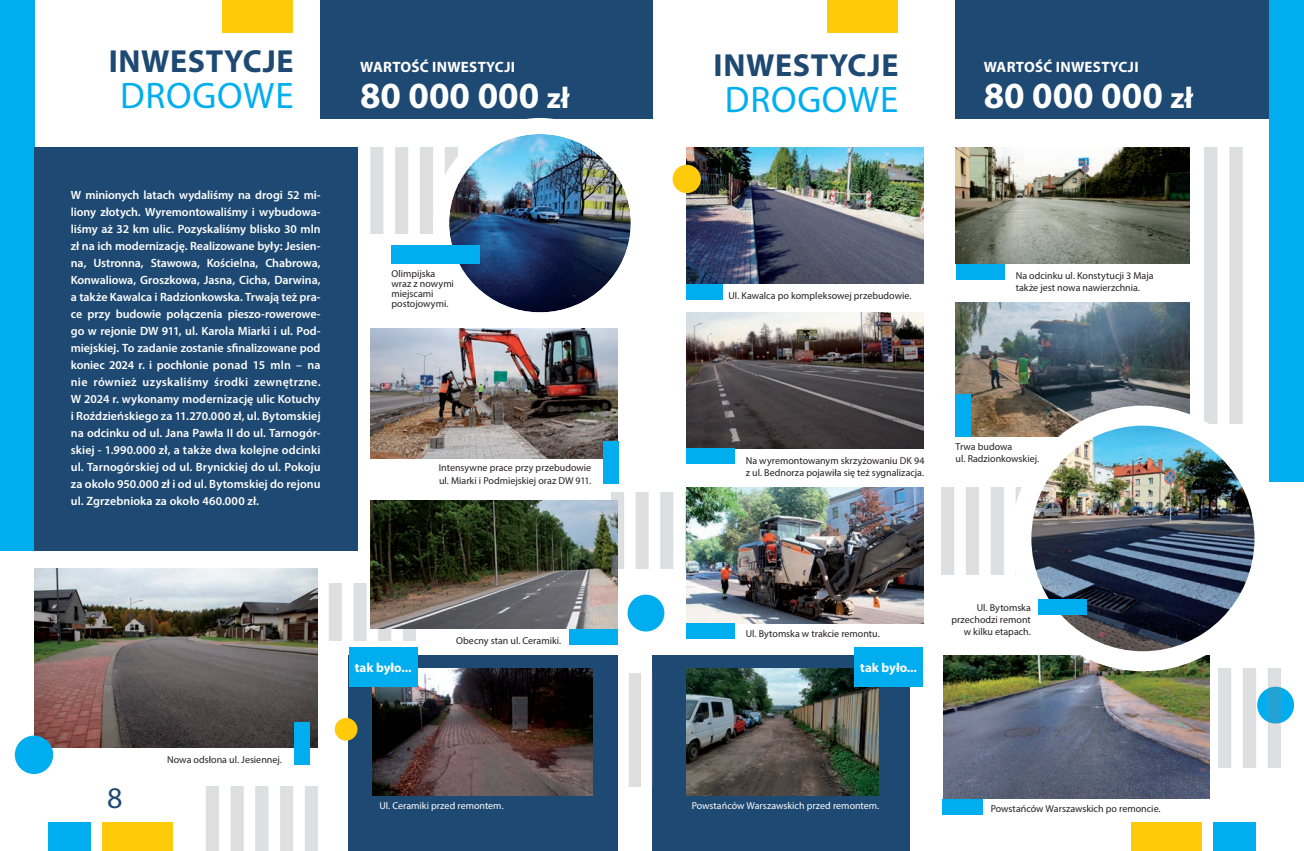
<style>
.page{position:relative;width:1304px;height:851px;background:#fff}
.page>*{position:absolute;margin:0;border:0;box-sizing:border-box;transform-origin:0 0}
.t1{font:700 37px "Myriad Pro";color:#fff}
.t2{font:37px "Myriad Pro";letter-spacing:.02em;color:#00aeef}
.t3{font:700 32px "Myriad Pro";letter-spacing:.02em;color:#1e4972}
.t4{font:30px "Myriad Pro";color:#1e4972}
.t5{font:700 15px "Myriad Pro";letter-spacing:.02em;color:#fff}
.t6{font:700 13px "Myriad Pro";color:#fff}
.t7{font:600 12px/17px "Myriad Pro";letter-spacing:.005em;color:#fff;text-align:justify}
.t8{font:10px/12px "Myriad Pro";color:#231f20}
.t9{font:10px "Myriad Pro";color:#fff}
.s1{font-size:30px}
</style>
<div class="page">
<div style="left:1213px;top:822px;width:43px;height:28px;background:#00aeef"></div>
<div style="left:1131px;top:822px;width:71px;height:28px;background:#feca0a"></div>
<div style="left:102px;top:822px;width:71px;height:28px;background:#feca0a"></div>
<div style="left:48px;top:822px;width:43px;height:28px;background:#00aeef"></div>
<div style="left:652px;top:655px;width:258px;height:195px;background:#1e4972"></div>
<div style="left:1257px;top:686px;width:37px;height:37px;background:#00aeef;border-radius:50%"></div>
<img style="left:611px;top:492px;width:75px;height:76px">
<img style="left:1205px;top:147px;width:38px;height:268px">
<img style="left:1219px;top:668px;width:69px;height:99px">
<img style="left:686px;top:487px;width:237px;height:137px">
<img style="left:687px;top:147px;width:236px;height:136px">
<img style="left:687px;top:312px;width:236px;height:136px">
<img style="left:956px;top:147px;width:233px;height:117px">
<img style="left:956px;top:302px;width:233px;height:134px">
<img style="left:943px;top:655px;width:266px;height:142px">
<img style="left:686px;top:668px;width:193px;height:127px">
<div style="left:686px;top:623px;width:48px;height:15px;background:#00aeef"></div>
<div style="left:942px;top:799px;width:40px;height:15px;background:#00aeef"></div>
<div style="left:686px;top:448px;width:48px;height:16px;background:#00aeef"></div>
<div style="left:686px;top:284px;width:37px;height:15px;background:#00aeef"></div>
<div style="left:956px;top:264px;width:48px;height:15px;background:#00aeef"></div>
<div style="left:955px;top:0;width:315px;height:118px;background:#1e4972"></div>
<div style="left:827px;top:0;width:71px;height:33px;background:#feca0a"></div>
<div style="left:1270px;top:0;width:34px;height:481px;background:#00aeef"></div>
<img style="left:1021px;top:415px;width:232px;height:235px">
<div style="left:1011px;top:405px;width:263px;height:266px;border:20px solid #fff;border-radius:50%"></div>
<div style="left:0;top:0;width:34px;height:550px;background:#00aeef"></div>
<div style="left:320px;top:0;width:333px;height:118px;background:#1e4972"></div>
<div style="left:223px;top:0;width:70px;height:33px;background:#feca0a"></div>
<div style="left:628px;top:594px;width:36px;height:37px;background:#00aeef;border-radius:50%"></div>
<div style="left:1039px;top:599px;width:48px;height:16px;background:#00aeef"></div>
<img style="left:629px;top:673px;width:24px;height:113px">
<img style="left:206px;top:786px;width:112px;height:64px">
<img style="left:329px;top:583px;width:87px;height:57px">
<img style="left:371px;top:147px;width:78px;height:87px">
<img style="left:371px;top:500px;width:247px;height:129px">
<img style="left:34px;top:568px;width:283px;height:179px">
<img style="left:371px;top:328px;width:247px;height:130px">
<img style="left:449px;top:135px;width:181px;height:176px">
<div style="left:433px;top:118px;width:214px;height:210px;border:16px solid #fff;border-radius:50%"></div>
<div style="left:349px;top:655px;width:269px;height:195px;background:#1e4972"></div>
<img style="left:372px;top:668px;width:220px;height:127px">
<div style="left:349px;top:647px;width:69px;height:39px;background:#00aeef"></div>
<div style="left:854px;top:647px;width:69px;height:39px;background:#00aeef"></div>
<div style="left:570px;top:628px;width:48px;height:16px;background:#00aeef"></div>
<div style="left:391px;top:245px;width:88px;height:19px;background:#00aeef"></div>
<div style="left:335px;top:717px;width:22px;height:23px;background:#feca0a;border-radius:50%"></div>
<div style="left:673px;top:165px;width:28px;height:28px;background:#feca0a;border-radius:50%"></div>
<div style="left:34px;top:147px;width:323px;height:403px;background:#1e4972"></div>
<div style="left:294px;top:722px;width:15px;height:43px;background:#00aeef"></div>
<div style="left:603px;top:441px;width:16px;height:43px;background:#00aeef"></div>
<div style="left:956px;top:394px;width:15px;height:42px;background:#00aeef"></div>
<div style="left:15px;top:735px;width:38px;height:38px;background:#00aeef;border-radius:50%"></div>
<h2 class="t3" style="left:109px;top:40px;width:186px">INWESTYCJE</h2>
<h1 class="t2" style="left:120px;top:73px;width:175px">drogowe</h1>
<p class="t7" style="left:71px;top:186px;width:251px">W minionych latach wydaliśmy na drogi 52 mi&shy;liony złotych. Wyremontowaliśmy i wybudowa&shy;liśmy aż 32 km ulic. Pozyskaliśmy blisko 30 mln zł na ich modernizację. Realizowane były: Jesien&shy;na, Ustronna, Stawowa, Kościelna, Chabrowa, Konwaliowa, Groszkowa, Jasna, Cicha, Darwina, a także Kawalca i Radzionkowska. Trwają też pra&shy;ce przy budowie połączenia pieszo-rowerowe&shy;go w rejonie DW 911, ul. Karola Miarki i ul. Pod&shy;miejskiej. To zadanie zostanie sfinalizowane pod koniec 2024 r. i pochłonie ponad 15 mln – na nie również uzyskaliśmy środki zewnętrzne.<br>W 2024 r. wykonamy modernizację ulic Kotuchy i Roździeńskiego za 11.270.000 zł, ul. Bytomskiej na odcinku od ul. Jana Pawła II do ul. Tarnogór&shy;skiej - 1.990.000 zł, a także dwa kolejne odcinki ul. Tarnogórskiej od ul. Brynickiej do ul. Pokoju za około 950.000 zł i od ul. Bytomskiej do rejonu ul. Zgrzebnioka za około 460.000 zł.</p>
<p class="t5" style="left:360px;top:57px;width:156px">WARTOŚĆ INWESTYCJI</p>
<h1 class="t1" style="left:360px;top:71px;width:211px">80 000 000 <span class="s1">ZŁ</span></h1>
<p class="t8" style="left:391px;top:268px;width:64px;line-height:10px">Olimpijska wraz z nowymi miejscami postojowymi.</p>
<p class="t8" style="left:439px;top:462px;width:154px">Intensywne prace przy przebudowie ul. Miarki i Podmiejskiej oraz DW 911.</p>
<h2 class="t3" style="left:714px;top:45px;width:186px">INWESTYCJE</h2>
<h1 class="t2" style="left:725px;top:77px;width:175px">drogowe</h1>
<p class="t5" style="left:984px;top:57px;width:156px">WARTOŚĆ INWESTYCJI</p>
<h1 class="t1" style="left:984px;top:71px;width:211px">80 000 000 <span class="s1">ZŁ</span></h1>
<p class="t8" style="left:728px;top:289px;width:184px">Ul. Kawalca po kompleksowej przebudowie.</p>
<p class="t8" style="left:1016px;top:270px;width:139px">Na odcinku ul. Konstytucji 3 Maja także jest nowa nawierzchnia.</p>
<p class="t8" style="left:746px;top:455px;width:180px">Na wyremontowanym skrzyżowaniu DK 94 z ul. Bednorza pojawiła się też sygnalizacja.</p>
<p class="t8" style="left:956px;top:441px;width:85px">Trwa budowa<br>ul. Radzionkowskiej.</p>
<h3 class="t4" style="left:107px;top:779px;width:17px">8</h3>
<p class="t8" style="left:167px;top:753px;width:116px">Nowa odsłona ul. Jesiennej.</p>
<p class="t8" style="left:456px;top:634px;width:107px">Obecny stan ul. Ceramiki.</p>
<p class="t8" style="left:951px;top:601px;width:81px;text-align:right">Ul. Bytomska przechodzi remont</p>
<p class="t8" style="left:746px;top:627px;width:136px">Ul. Bytomska w trakcie remontu.</p>
<p class="t8" style="left:964px;top:625px;width:69px">w kilku etapach.</p>
<p class="t6" style="left:355px;top:658px;width:58px">TAK BYŁO...</p>
<p class="t6" style="left:860px;top:658px;width:58px">TAK BYŁO...</p>
<p class="t9" style="left:379px;top:799px;width:126px">Ul. Ceramiki przed remontem.</p>
<p class="t9" style="left:692px;top:799px;width:189px">Powstańców Warszawskich przed remontem.</p>
<p class="t8" style="left:991px;top:802px;width:171px">Powstańców Warszawskich po remoncie.</p>
</div>
